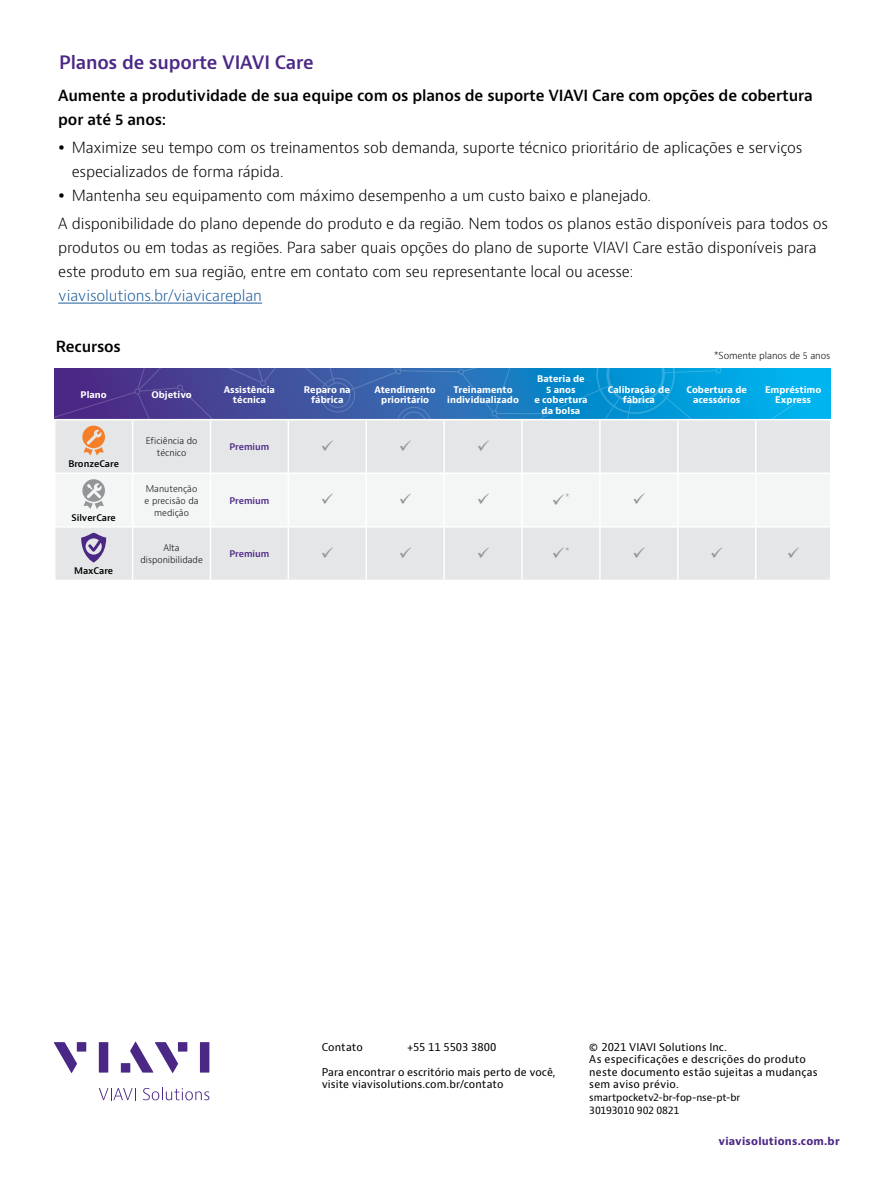
<style>
.page{position:relative;width:893px;height:1191px;background:#fff}
.page>*{position:absolute;margin:0;border:0;box-sizing:border-box;transform-origin:0 0}
.t1{font:600 18px "Bernino Sans";letter-spacing:-.01em;color:#4b2885}
.t2{font:300 15px/24px "Bernino Sans";letter-spacing:-.01em;color:#000}
.t3{font:600 15px/24px "Bernino Sans";letter-spacing:-.01em;color:#000}
.t4{font:300 15px "Bernino Sans";letter-spacing:-.01em;color:#215e9e}
.t5{font:10.5px/12.6px "Bernino Sans";letter-spacing:.01em;color:#000}
.t6{font:700 10.5px "Bernino Sans";letter-spacing:.02em;color:#4b2885}
.t7{font:9.75px/12.6px "Bernino Sans";letter-spacing:-.01em;color:#000}
.t8{font:300 9.6px "Bernino Sans";color:#939598}
.t9{font:300 9.45px "Bernino Sans";letter-spacing:-.01em;color:#000}
.t10{font:700 9px/10.5px "Bernino Sans";color:#fff;text-align:center}
.t11{font:300 9px/12px "Bernino Sans";color:#000;text-align:center}
.t12{font:600 9px "Bernino Sans";color:#000}
.t13{font:600 9px "Bernino Sans";color:#4b2885}
</style>
<div class="page">
<svg style="left:54px;top:1042px;width:23px;height:31px"></svg>
<div style="left:77px;top:1042px;width:9px;height:9px;background:#4b2885"></div>
<div style="left:99px;top:1042px;width:9px;height:30px;background:#4b2885"></div>
<div style="left:178px;top:1042px;width:9px;height:9px;background:#4b2885"></div>
<div style="left:200px;top:1042px;width:9px;height:30px;background:#4b2885"></div>
<svg style="left:130px;top:1041px;width:48px;height:32px"></svg>
<div style="left:121px;top:1063px;width:9px;height:9px;background:#4b2885"></div>
<svg style="left:99px;top:1088px;width:37px;height:12px"></svg>
<svg style="left:143px;top:1087px;width:66px;height:13px"></svg>
<hr style="left:58px;top:303px;width:204px;height:1px;background:#215e9e">
<div style="left:55px;top:368px;width:775px;height:51px;background:#00b4ee"></div>
<svg style="left:761px;top:397px;width:44px;height:22px"></svg>
<div style="left:55px;top:420px;width:775px;height:159px;background:#e5e6e7"></div>
<hr style="left:132px;top:420px;width:1px;height:52px;background:#fff">
<hr style="left:210px;top:420px;width:1px;height:52px;background:#fff">
<hr style="left:288px;top:420px;width:1px;height:52px;background:#fff">
<hr style="left:366px;top:420px;width:1px;height:52px;background:#fff">
<hr style="left:443px;top:420px;width:2px;height:52px;background:#fff">
<hr style="left:521px;top:420px;width:2px;height:52px;background:#fff">
<hr style="left:599px;top:420px;width:2px;height:52px;background:#fff">
<hr style="left:677px;top:420px;width:1px;height:52px;background:#fff">
<hr style="left:755px;top:420px;width:1px;height:52px;background:#fff">
<hr style="left:54px;top:472px;width:79px;height:2px;background:#fff">
<hr style="left:133px;top:472px;width:77px;height:2px;background:#fff">
<hr style="left:210px;top:472px;width:78px;height:2px;background:#fff">
<hr style="left:288px;top:472px;width:78px;height:2px;background:#fff">
<hr style="left:366px;top:472px;width:78px;height:2px;background:#fff">
<hr style="left:444px;top:472px;width:78px;height:2px;background:#fff">
<hr style="left:522px;top:472px;width:78px;height:2px;background:#fff">
<hr style="left:600px;top:472px;width:78px;height:2px;background:#fff">
<hr style="left:678px;top:472px;width:78px;height:2px;background:#fff">
<hr style="left:756px;top:472px;width:75px;height:2px;background:#fff">
<hr style="left:132px;top:527px;width:1px;height:52px;background:#fff">
<hr style="left:210px;top:527px;width:1px;height:52px;background:#fff">
<hr style="left:288px;top:527px;width:1px;height:52px;background:#fff">
<hr style="left:366px;top:527px;width:1px;height:52px;background:#fff">
<hr style="left:443px;top:527px;width:2px;height:52px;background:#fff">
<hr style="left:521px;top:527px;width:2px;height:52px;background:#fff">
<hr style="left:599px;top:527px;width:2px;height:52px;background:#fff">
<hr style="left:677px;top:527px;width:1px;height:52px;background:#fff">
<hr style="left:755px;top:527px;width:1px;height:52px;background:#fff">
<svg style="left:81px;top:533px;width:25px;height:29px"></svg>
<svg style="left:54px;top:368px;width:701px;height:87px;background:#799cc7"></svg>
<div style="left:55px;top:474px;width:775px;height:53px;background:#f4f5f5"></div>
<svg style="left:322px;top:547px;width:11px;height:11px"></svg>
<svg style="left:400px;top:547px;width:11px;height:11px"></svg>
<svg style="left:478px;top:547px;width:11px;height:11px"></svg>
<svg style="left:634px;top:547px;width:11px;height:11px"></svg>
<svg style="left:711px;top:547px;width:12px;height:11px"></svg>
<svg style="left:788px;top:547px;width:11px;height:11px"></svg>
<p class="t1" style="left:59px;top:50px;width:256px">Planos de suporte VIAVI Care</p>
<p class="t3" style="left:58px;top:84px;width:756px">Aumente a produtividade de sua equipe com os planos de suporte VIAVI Care com opções de cobertura por até 5 anos:</p>
<p class="t2" style="left:72px;top:136px;width:732px">Maximize seu tempo com os treinamentos sob demanda, suporte técnico prioritário de aplicações e serviços especializados de forma rápida.<br>Mantenha seu equipamento com máximo desempenho a um custo baixo e planejado.</p>
<p class="t2" style="left:58px;top:212px;width:771px">A disponibilidade do plano depende do produto e da região. Nem todos os planos estão disponíveis para todos os produtos ou em todas as regiões. Para saber quais opções do plano de suporte VIAVI Care estão disponíveis para este produto em sua região, entre em contato com seu representante local ou acesse:</p>
<p class="t4" style="left:58px;top:286px;width:205px">viavisolutions.br/viavicareplan</p>
<p class="t3" style="left:56px;top:335px;width:67px">Recursos</p>
<p class="t9" style="left:714px;top:349px;width:118px">*Somente planos de 5 anos</p>
<p class="t10" style="left:81px;top:390px;width:28px">Plano</p>
<p class="t10" style="left:151px;top:390px;width:42px">Objetivo</p>
<p class="t10" style="left:224px;top:384px;width:53px">Assistência técnica</p>
<p class="t10" style="left:304px;top:384px;width:48px">Reparo na fábrica</p>
<p class="t10" style="left:375px;top:384px;width:63px">Atendimento prioritário</p>
<p class="t10" style="left:447px;top:384px;width:73px">Treinamento individualizado</p>
<p class="t10" style="left:534px;top:374px;width:55px">Bateria de<br>5 anos<br>e cobertura da bolsa</p>
<p class="t10" style="left:608px;top:384px;width:63px">Calibração de fábrica</p>
<p class="t10" style="left:686px;top:384px;width:62px">Cobertura de acessórios</p>
<p class="t10" style="left:765px;top:384px;width:58px">Empréstimo<br>Express</p>
<p class="t12" style="left:68px;top:458px;width:52px">BronzeCare</p>
<p class="t12" style="left:71px;top:512px;width:46px">SilverCare</p>
<p class="t12" style="left:74px;top:565px;width:41px">MaxCare</p>
<p class="t11" style="left:146px;top:435px;width:53px">Eficiência do técnico</p>
<p class="t13" style="left:229px;top:441px;width:42px">Premium</p>
<p class="t11" style="left:145px;top:482px;width:55px">Manutenção e precisão da medição</p>
<p class="t13" style="left:229px;top:494px;width:42px">Premium</p>
<p class="t8" style="left:552px;top:491px;width:20px">✓*</p>
<p class="t11" style="left:140px;top:542px;width:64px">Alta disponibilidade</p>
<p class="t13" style="left:229px;top:548px;width:42px">Premium</p>
<p class="t8" style="left:552px;top:545px;width:20px">✓*</p>
<p class="t5" style="left:322px;top:1040px;width:43px">Contato</p>
<p class="t5" style="left:407px;top:1040px;width:91px">+55 11 5503 3800</p>
<p class="t5" style="left:322px;top:1065px;width:235px">Para encontrar o escritório mais perto de você, visite viavisolutions.com.br/contato</p>
<p class="t5" style="left:589px;top:1040px;width:230px">© 2021 VIAVI Solutions Inc.<br>As especificações e descrições do produto neste documento estão sujeitas a mudanças sem aviso prévio.</p>
<p class="t7" style="left:589px;top:1091px;width:152px">smartpocketv2-br-fop-nse-pt-br<br>30193010 902 0821</p>
<p class="t6" style="left:718px;top:1134px;width:123px">viavisolutions.com.br</p>
</div>
